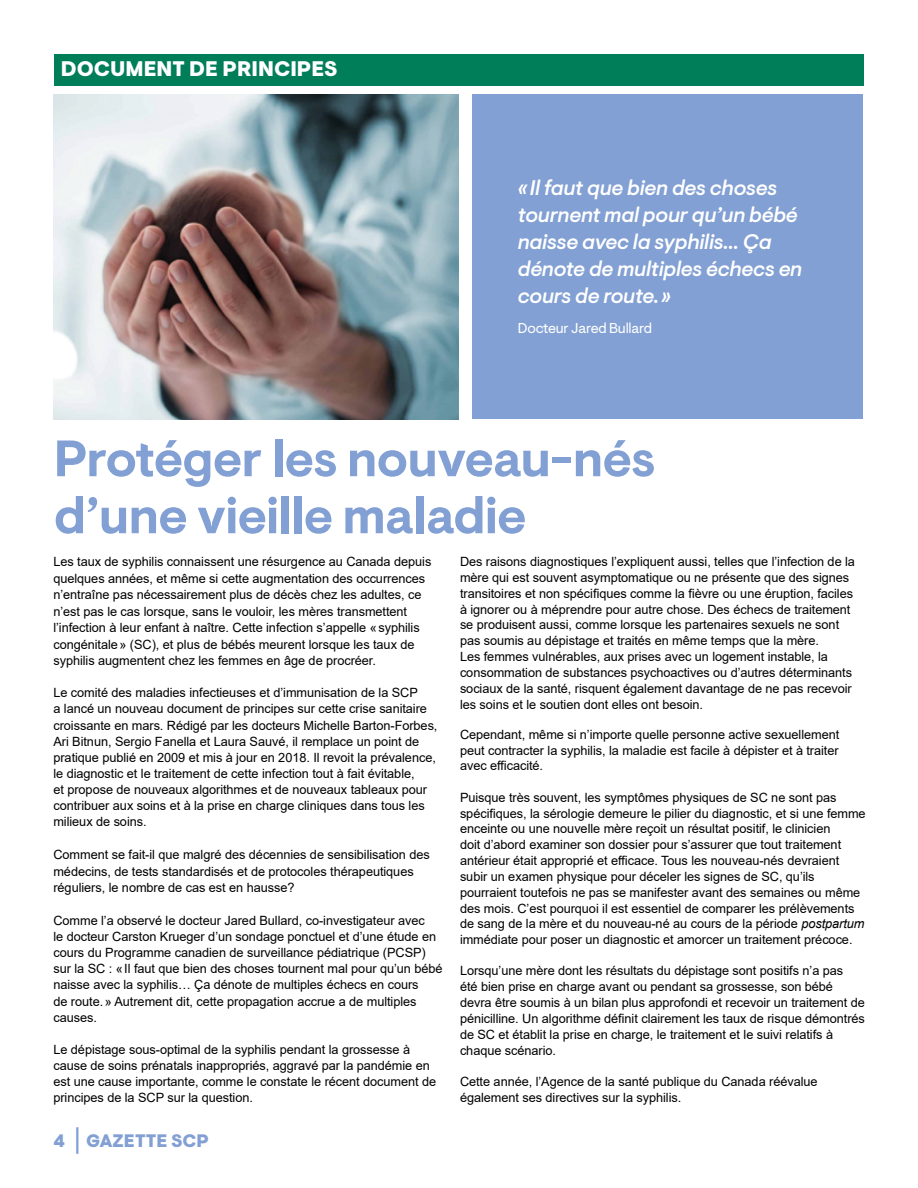
<style>
.page{position:relative;width:918px;height:1188px;background:#fff}
.page>*{position:absolute;margin:0;border:0;box-sizing:border-box;transform-origin:0 0}
.t1{font:700 51px/57px "Visuelt Pro";letter-spacing:-.015em;color:#82a0d3}
.t2{font:italic 500 21px/27px "Visuelt Pro";letter-spacing:-.015em;color:#fff}
.t3{font:900 21px "Visuelt Pro";color:#fff}
.t4{font:900 18px "Visuelt Pro";color:#82a0d3}
.t5{font:14.25px "Visuelt Pro";letter-spacing:-.015em;color:#fff}
.t6{font:12.75px/15.9px "Arial";letter-spacing:-.005em;color:#000}
.s1{font-style:italic}
</style>
<div class="page">
<hr style="left:76px;top:1127px;width:2px;height:27px;background:#82a0d3">
<div style="left:54px;top:54px;width:810px;height:31px;background:#007d59"></div>
<div style="left:473px;top:94px;width:390px;height:325px;background:#82a0d3"></div>
<img style="left:53px;top:94px;width:405px;height:325px">
<h2 class="t3" style="left:61px;top:57px;width:278px">DOCUMENT DE PRINCIPES</h2>
<h2 class="t2" style="left:518px;top:175px;width:286px">«Il faut que bien des choses tournent mal pour qu’un bébé naisse avec la syphilis… Ça dénote de multiples échecs en cours de route.»</h2>
<p class="t5" style="left:518px;top:320px;width:136px">Docteur Jared Bullard</p>
<h1 class="t1" style="left:54px;top:432px;width:603px">Protéger les nouveau-nés d’une vieille maladie</h1>
<p class="t6" style="left:53px;top:553px;width:379px;line-height:16.5px">Les taux de syphilis connaissent une résurgence au Canada depuis quelques années, et même si cette augmentation des occurrences n’entraîne pas nécessairement plus de décès chez les adultes, ce n’est pas le cas lorsque, sans le vouloir, les mères transmettent l’infection à leur enfant à naître. Cette infection s’appelle «syphilis congénitale» (SC), et plus de bébés meurent lorsque les taux de syphilis augmentent chez les femmes en âge de procréer.</p>
<p class="t6" style="left:53px;top:685px;width:386px">Le comité des maladies infectieuses et d’immunisation de la SCP<br>a lancé un nouveau document de principes sur cette crise sanitaire croissante en mars. Rédigé par les docteurs Michelle Barton-Forbes, Ari Bitnun, Sergio Fanella et Laura Sauvé, il remplace un point de pratique publié en 2009 et mis à jour en 2018. Il revoit la prévalence, le diagnostic et le traitement de cette infection tout à fait évitable,<br>et propose de nouveaux algorithmes et de nouveaux tableaux pour contribuer aux soins et à la prise en charge cliniques dans tous les milieux de soins.</p>
<p class="t6" style="left:53px;top:846px;width:378px;line-height:16.5px">Comment se fait-il que malgré des décennies de sensibilisation des médecins, de tests standardisés et de protocoles thérapeutiques réguliers, le nombre de cas est en hausse?</p>
<p class="t6" style="left:53px;top:912px;width:391px">Comme l’a observé le docteur Jared Bullard, co-investigateur avec<br>le docteur Carston Krueger d’un sondage ponctuel et d’une étude en cours du Programme canadien de surveillance pédiatrique (PCSP) sur la SC : «Il faut que bien des choses tournent mal pour qu’un bébé naisse avec la syphilis… Ça dénote de multiples échecs en cours<br>de route.» Autrement dit, cette propagation accrue a de multiples causes.</p>
<p class="t6" style="left:53px;top:1041px;width:384px">Le dépistage sous-optimal de la syphilis pendant la grossesse à cause de soins prénatals inappropriés, aggravé par la pandémie en est une cause importante, comme le constate le récent document de principes de la SCP sur la question.</p>
<p class="t6" style="left:460px;top:554px;width:397px">Des raisons diagnostiques l’expliquent aussi, telles que l’infection de la mère qui est souvent asymptomatique ou ne présente que des signes transitoires et non spécifiques comme la fièvre ou une éruption, faciles à ignorer ou à méprendre pour autre chose. Des échecs de traitement se produisent aussi, comme lorsque les partenaires sexuels ne sont pas soumis au dépistage et traités en même temps que la mère.<br>Les femmes vulnérables, aux prises avec un logement instable, la consommation de substances psychoactives ou d’autres déterminants sociaux de la santé, risquent également davantage de ne pas recevoir les soins et le soutien dont elles ont besoin.</p>
<p class="t6" style="left:460px;top:727px;width:381px;line-height:15.5px;text-align:justify">Cependant, même si n’importe quelle personne active sexuellement peut contracter la syphilis, la maladie est facile à dépister et à traiter avec efficacité.</p>
<p class="t6" style="left:460px;top:789px;width:407px">Puisque très souvent, les symptômes physiques de SC ne sont pas spécifiques, la sérologie demeure le pilier du diagnostic, et si une femme enceinte ou une nouvelle mère reçoit un résultat positif, le clinicien<br>doit d’abord examiner son dossier pour s’assurer que tout traitement antérieur était approprié et efficace. Tous les nouveau-nés devraient subir un examen physique pour déceler les signes de SC, qu’ils pourraient toutefois ne pas se manifester avant des semaines ou même des mois. C’est pourquoi il est essentiel de comparer les prélèvements de sang de la mère et du nouveau-né au cours de la période <span class="s1">postpartum </span>immédiate pour poser un diagnostic et amorcer un traitement précoce.</p>
<p class="t6" style="left:460px;top:963px;width:407px">Lorsqu’une mère dont les résultats du dépistage sont positifs n’a pas<br>été bien prise en charge avant ou pendant sa grossesse, son bébé devra être soumis à un bilan plus approfondi et recevoir un traitement de pénicilline. Un algorithme définit clairement les taux de risque démontrés de SC et établit la prise en charge, le traitement et le suivi relatifs à chaque scénario.</p>
<p class="t6" style="left:460px;top:1073px;width:359px">Cette année, l’Agence de la santé publique du Canada réévalue également ses directives sur la syphilis.</p>
<h3 class="t4" style="left:53px;top:1130px;width:157px">4 GAZETTE SCP</h3>
</div>
